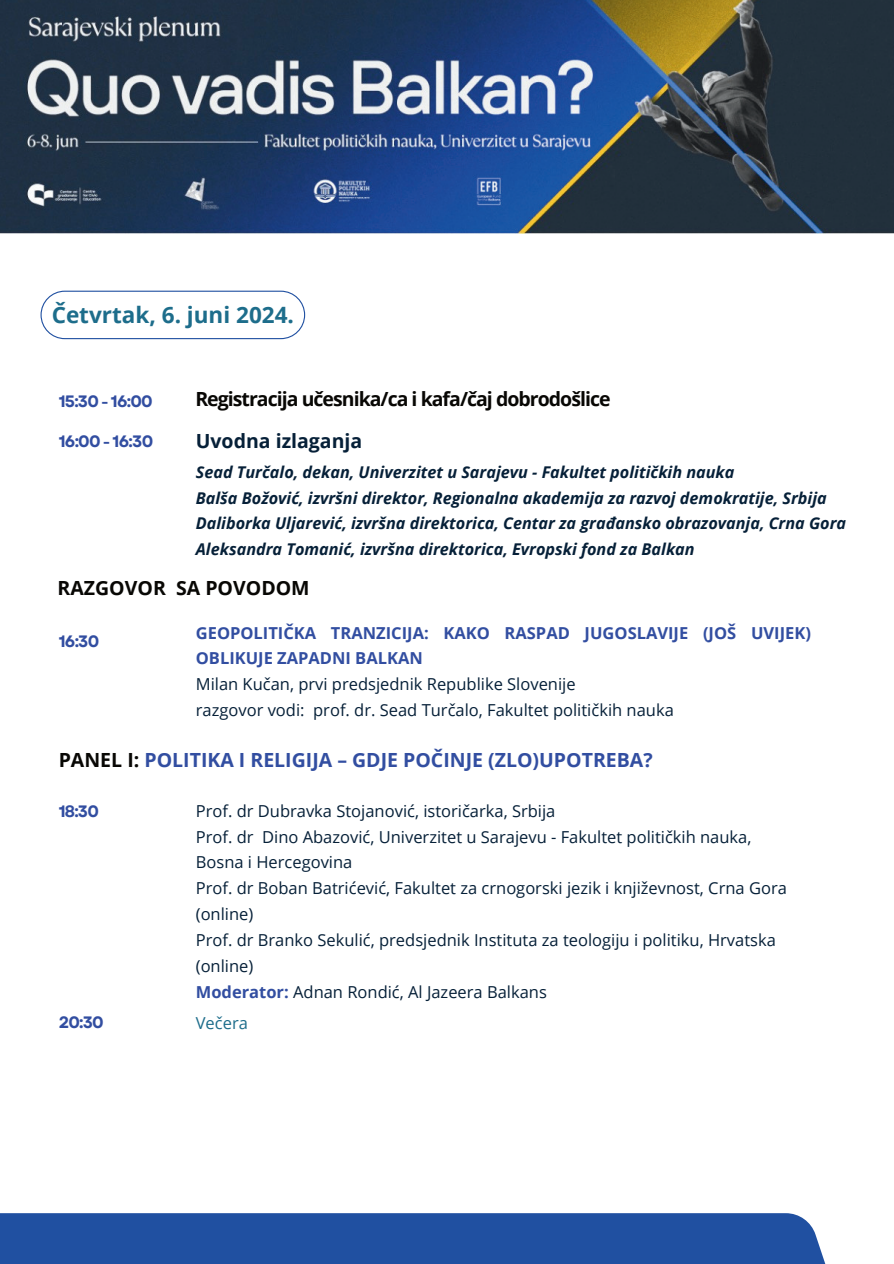
<style>
.page{position:relative;width:894px;height:1264px;background:#fff}
.page>*{position:absolute;margin:0;border:0;box-sizing:border-box;transform-origin:0 0}
.t1{font:700 22.5px "Open Sans";color:#1d6d8b}
.t2{font:700 19.5px "Open Sans";color:#324ea1}
.t3{font:700 19.5px "Open Sans";letter-spacing:-.05em;color:#080704}
.t4{font:700 19.5px "Open Sans";color:#080704}
.t5{font:700 19.5px "Open Sans";color:#062038}
.t6{font:16.5px/25.8px "Open Sans";color:#062038}
.t7{font:700 16.5px/25.8px "Open Sans";color:#324ea1}
.t8{font:700 16.5px "Garet";letter-spacing:-.05em;color:#324ea1}
.t9{font:16.5px "Open Sans";color:#1d6d8b}
.t10{font:italic 700 16.2px/25.5px "Open Sans";color:#062038}
.s1{color:#080704}
.s2{font-weight:700;color:#324ea1}
</style>
<div class="page">
<svg style="left:40px;top:291px;width:265px;height:48px"></svg>
<div style="left:0;top:1213px;width:835px;height:50px;background:#2050a1"></div>
<img style="left:0;top:0;width:893px;height:234px">
<h1 class="t1" style="left:52px;top:299px;width:244px">Četvrtak, 6. juni 2024.</h1>
<p class="t8" style="left:59px;top:391px;width:96px">15:30 - 16:00</p>
<p class="t3" style="left:195px;top:385px;width:416px">Registracija učesnika/ca i kafa/čaj dobrodošlice</p>
<p class="t8" style="left:59px;top:431px;width:96px">16:00 - 16:30</p>
<p class="t5" style="left:196px;top:427px;width:168px">Uvodna izlaganja</p>
<p class="t10" style="left:196px;top:459px;width:651px">Sead Turčalo, dekan, Univerzitet u Sarajevu - Fakultet političkih nauka<br>Balša Božović, izvršni direktor, Regionalna akademija za razvoj demokratije, Srbija Daliborka Uljarević, izvršna direktorica, Centar za građansko obrazovanja, Crna Gora Aleksandra Tomanić, izvršna direktorica, Evropski fond za Balkan</p>
<p class="t4" style="left:57px;top:574px;width:253px">RAZGOVOR SA POVODOM</p>
<p class="t8" style="left:59px;top:631px;width:42px">16:30</p>
<p class="t7" style="left:196px;top:619px;width:616px">GEOPOLITIČKA TRANZICIJA: KAKO RASPAD JUGOSLAVIJE (JOŠ UVIJEK)<br>OBLIKUJE ZAPADNI BALKAN</p>
<p class="t6" style="left:196px;top:671px;width:479px">Milan Kučan, prvi predsjednik Republike Slovenije<br>razgovor vodi: prof. dr. Sead Turčalo, Fakultet političkih nauka</p>
<p class="t2" style="left:59px;top:746px;width:595px"><span class="s1">PANEL I:</span> POLITIKA I RELIGIJA – GDJE POČINJE (ZLO)UPOTREBA?</p>
<p class="t8" style="left:59px;top:801px;width:42px">18:30</p>
<p class="t6" style="left:196px;top:797px;width:592px">Prof. dr Dubravka Stojanović, istoričarka, Srbija<br>Prof. dr Dino Abazović, Univerzitet u Sarajevu - Fakultet političkih nauka, Bosna i Hercegovina<br>Prof. dr Boban Batrićević, Fakultet za crnogorski jezik i književnost, Crna Gora (online)<br>Prof. dr Branko Sekulić, predsjednik Instituta za teologiju i politiku, Hrvatska (online)<br><span class="s2">Moderator:</span> Adnan Rondić, Al Jazeera Balkans</p>
<p class="t9" style="left:196px;top:1011px;width:54px">Večera</p>
<p class="t8" style="left:59px;top:1012px;width:47px">20:30</p>
</div>
